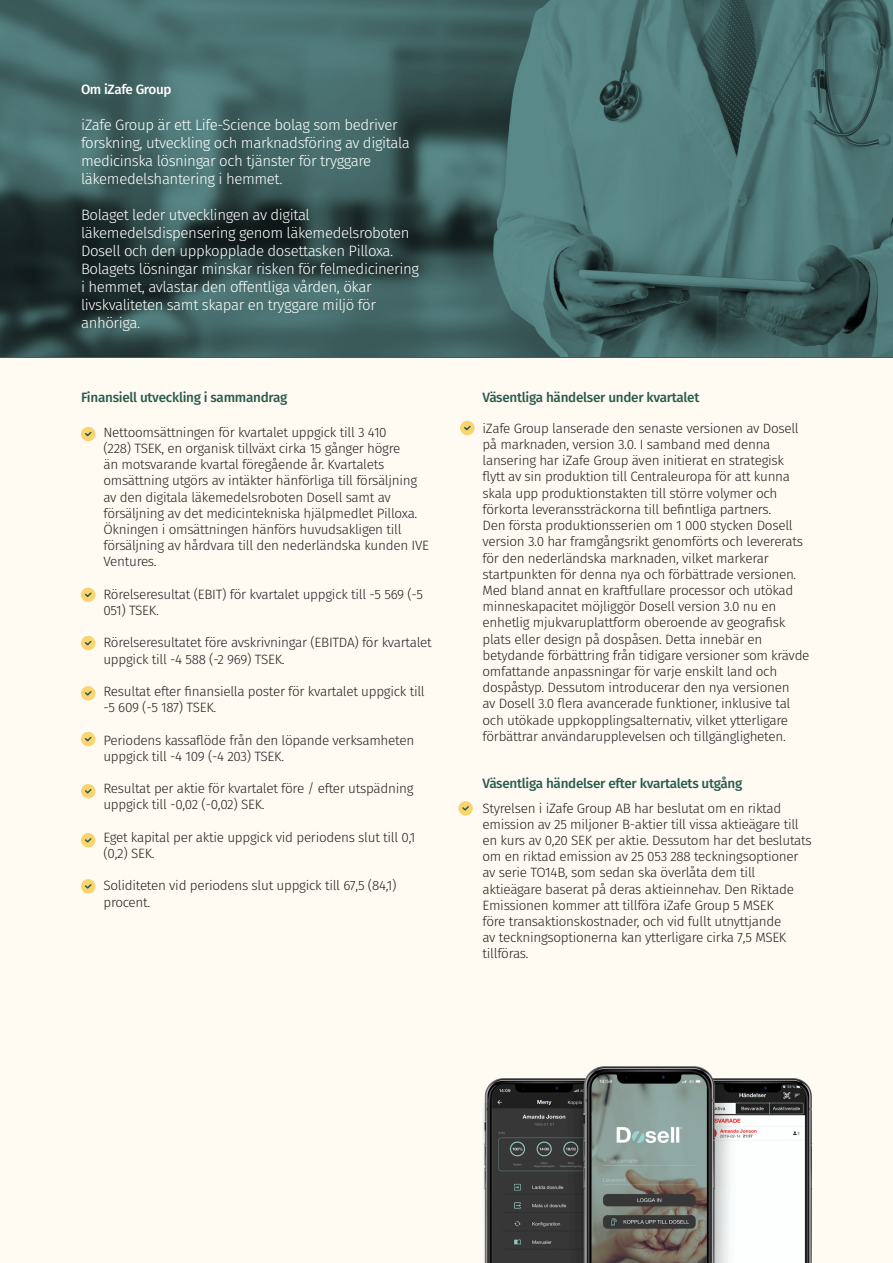
<style>
.page{position:relative;width:893px;height:1263px;background:#fffaf2}
.page>*{position:absolute;margin:0;border:0;box-sizing:border-box;transform-origin:0 0}
.t1{font:300 15px/18px "Fira Sans";letter-spacing:-.025em;color:#fff}
.t2{font:300 13.5px/16.2px "Fira Sans";letter-spacing:-.02em;color:#231f20}
.t3{font:500 13.5px "Fira Sans";letter-spacing:-.02em;color:#295c4d}
.t4{font:500 13.5px "Fira Sans";letter-spacing:-.025em;color:#fff}
</style>
<div class="page">
<div style="left:81px;top:427px;width:14px;height:14px;background:#fad46e;border-radius:50%"></div>
<svg style="left:85px;top:431px;width:7px;height:6px"></svg>
<div style="left:81px;top:588px;width:14px;height:14px;background:#fad46e;border-radius:50%"></div>
<svg style="left:85px;top:592px;width:7px;height:5px"></svg>
<div style="left:81px;top:636px;width:14px;height:14px;background:#fad46e;border-radius:50%"></div>
<svg style="left:85px;top:640px;width:7px;height:6px"></svg>
<div style="left:81px;top:879px;width:14px;height:14px;background:#fad46e;border-radius:50%"></div>
<svg style="left:85px;top:884px;width:7px;height:5px"></svg>
<div style="left:81px;top:686px;width:14px;height:14px;background:#fad46e;border-radius:50%"></div>
<svg style="left:85px;top:691px;width:7px;height:5px"></svg>
<div style="left:81px;top:732px;width:14px;height:14px;background:#fad46e;border-radius:50%"></div>
<svg style="left:85px;top:736px;width:7px;height:6px"></svg>
<div style="left:81px;top:784px;width:14px;height:14px;background:#fad46e;border-radius:50%"></div>
<svg style="left:85px;top:789px;width:7px;height:5px"></svg>
<div style="left:460px;top:421px;width:15px;height:14px;background:#fad46e;border-radius:50%"></div>
<svg style="left:464px;top:425px;width:7px;height:6px"></svg>
<img style="left:483px;top:1066px;width:329px;height:197px">
<svg style="left:0;top:0;width:893px;height:358px;background:#416463"></svg>
<div style="left:81px;top:833px;width:14px;height:14px;background:#fad46e;border-radius:50%"></div>
<svg style="left:85px;top:838px;width:7px;height:5px"></svg>
<div style="left:458px;top:801px;width:15px;height:14px;background:#fad46e;border-radius:50%"></div>
<svg style="left:462px;top:806px;width:7px;height:5px"></svg>
<p class="t4" style="left:81px;top:78px;width:92px">Om iZafe Group</p>
<p class="t1" style="left:81px;top:115px;width:330px">iZafe Group är ett Life-Science bolag som bedriver forskning, utveckling och marknadsföring av digitala medicinska lösningar och tjänster för tryggare läkemedelshantering i hemmet.</p>
<p class="t1" style="left:81px;top:205px;width:339px">Bolaget leder utvecklingen av digital läkemedelsdispensering genom läkemedelsroboten Dosell och den uppkopplade dosettasken Pilloxa.<br>Bolagets lösningar minskar risken för felmedicinering i hemmet, avlastar den offentliga vården, ökar livskvaliteten samt skapar en tryggare miljö för anhöriga.</p>
<p class="t1" style="left:81px;top:118px;width:330px">forskning, utveckling och marknadsföring av digitala medicinska lösningar och tjänster för tryggare läkemedelshantering i hemmet.</p>
<p class="t1" style="left:81px;top:172px;width:230px">Bolaget leder utvecklingen av digital</p>
<p class="t1" style="left:81px;top:208px;width:339px">Dosell och den uppkopplade dosettasken Pilloxa.<br>Bolagets lösningar minskar risken för felmedicinering i hemmet, avlastar den offentliga vården, ökar livskvaliteten samt skapar en tryggare miljö för anhöriga.</p>
<p class="t3" style="left:81px;top:386px;width:208px">Finansiell utveckling i sammandrag</p>
<p class="t3" style="left:483px;top:386px;width:218px">Väsentliga händelser under kvartalet</p>
<p class="t2" style="left:103px;top:424px;width:327px">Nettoomsättningen för kvartalet uppgick till 3 410<br>(228) TSEK, en organisk tillväxt cirka 15 gånger högre<br>än motsvarande kvartal föregående år. Kvartalets omsättning utgörs av intäkter hänförliga till försäljning av den digitala läkemedelsroboten Dosell samt av försäljning av det medicintekniska hjälpmedlet Pilloxa.<br>Ökningen i omsättningen hänförs huvudsakligen till försäljning av hårdvara till den nederländska kunden IVE Ventures.</p>
<p class="t2" style="left:103px;top:586px;width:321px">Rörelseresultat (EBIT) för kvartalet uppgick till -5 569 (-5<br>051) TSEK.</p>
<p class="t2" style="left:103px;top:634px;width:330px">Rörelseresultatet före avskrivningar (EBITDA) för kvartalet uppgick till -4 588 (-2 969) TSEK.</p>
<p class="t2" style="left:103px;top:683px;width:323px">Resultat efter finansiella poster för kvartalet uppgick till</p>
<p class="t2" style="left:103px;top:699px;width:114px">-5 609 (-5 187) TSEK.</p>
<p class="t2" style="left:103px;top:732px;width:312px">Periodens kassaflöde från den löpande verksamheten uppgick till -4 109 (-4 203) TSEK.</p>
<p class="t2" style="left:103px;top:780px;width:311px">Resultat per aktie för kvartalet före / efter utspädning uppgick till -0,02 (-0,02) SEK.</p>
<p class="t2" style="left:103px;top:829px;width:313px">Eget kapital per aktie uppgick vid periodens slut till 0,1 (0,2) SEK.</p>
<p class="t2" style="left:103px;top:877px;width:295px">Soliditeten vid periodens slut uppgick till 67,5 (84,1) procent.</p>
<p class="t2" style="left:483px;top:420px;width:328px">iZafe Group lanserade den senaste versionen av Dosell på marknaden, version 3.0. I samband med denna lansering har iZafe Group även initierat en strategisk flytt av sin produktion till Centraleuropa för att kunna skala upp produktionstakten till större volymer och förkorta leveranssträckorna till befintliga partners.<br>Den första produktionsserien om 1 000 stycken Dosell version 3.0 har framgångsrikt genomförts och levererats för den nederländska marknaden, vilket markerar startpunkten för denna nya och förbättrade versionen.<br>Med bland annat en kraftfullare processor och utökad minneskapacitet möjliggör Dosell version 3.0 nu en enhetlig mjukvaruplattform oberoende av geografisk plats eller design på dospåsen. Detta innebär en betydande förbättring från tidigare versioner som krävde omfattande anpassningar för varje enskilt land och dospåstyp. Dessutom introducerar den nya versionen<br>av Dosell 3.0 flera avancerade funktioner, inklusive tal och utökade uppkopplingsalternativ, vilket ytterligare förbättrar användarupplevelsen och tillgängligheten.</p>
<p class="t3" style="left:483px;top:772px;width:261px">Väsentliga händelser efter kvartalets utgång</p>
<p class="t2" style="left:483px;top:800px;width:331px">Styrelsen i iZafe Group AB har beslutat om en riktad emission av 25 miljoner B-aktier till vissa aktieägare till en kurs av 0,20 SEK per aktie. Dessutom har det beslutats om en riktad emission av 25 053 288 teckningsoptioner av serie TO14B, som sedan ska överlåta dem till aktieägare baserat på deras aktieinnehav. Den Riktade Emissionen kommer att tillföra iZafe Group 5 MSEK<br>före transaktionskostnader, och vid fullt utnyttjande<br>av teckningsoptionerna kan ytterligare cirka 7,5 MSEK tillföras.</p>
</div>
